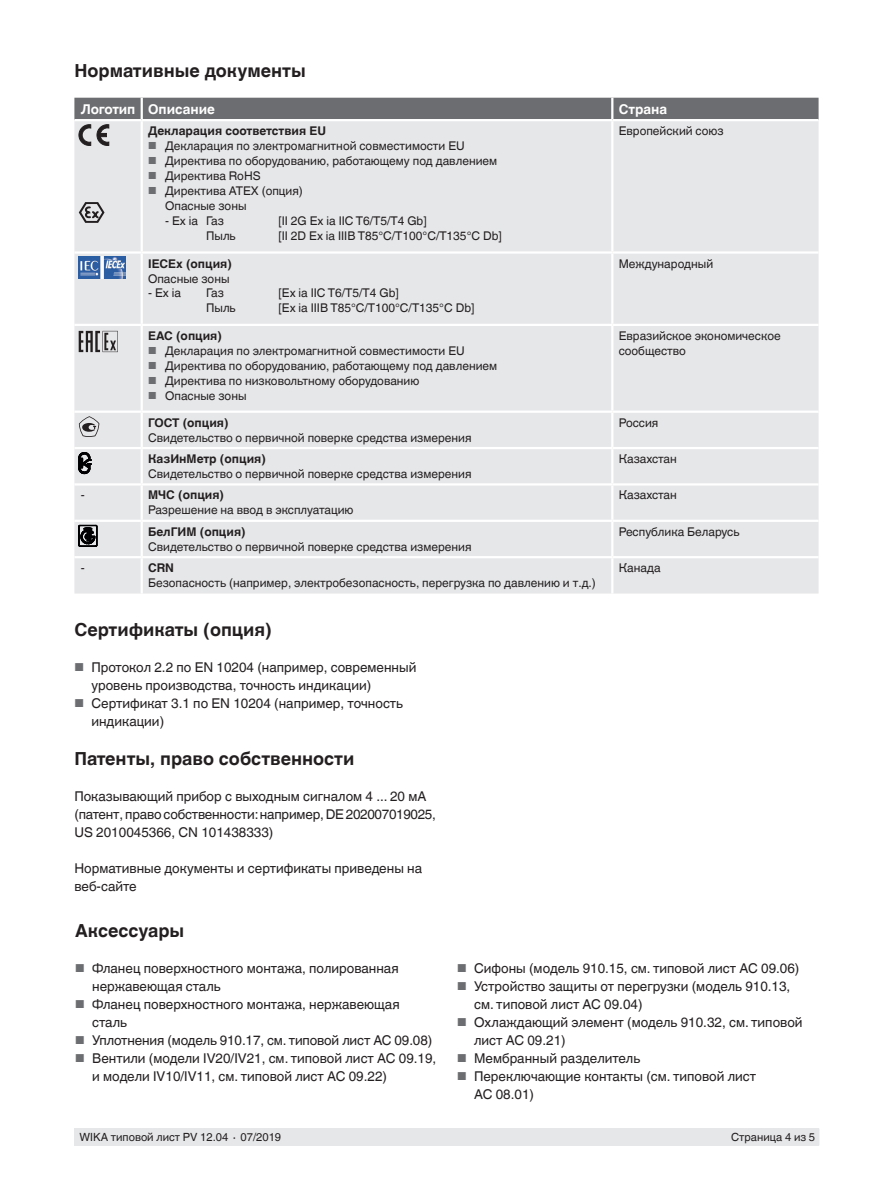
<style>
.page{position:relative;width:893px;height:1188px;background:#fff}
.page>*{position:absolute;margin:0;border:0;box-sizing:border-box;transform-origin:0 0}
.t1{font:700 18px "Helvetica World";color:#231f20}
.t2{font:13.5px/18px "Helvetica World";color:#231f20}
.t3{font:700 13.5px "Helvetica World";color:#fff}
.t4{font:12px/15px "Helvetica World";color:#231f20}
.t5{font:700 12px "Helvetica World";color:#231f20}
.t6{font:11.25px "Helvetica World";color:#231f20}
.s1{font-size:10.2px;color:#6c6d70}
.s2{font-size:11.55px;color:#6c6d70}
</style>
<div class="page">
<div style="left:75px;top:1128px;width:744px;height:17px;background:#e6e7e9"></div>
<div style="left:74px;top:145px;width:745px;height:449px;background:#e6e7e9"></div>
<hr style="left:142px;top:324px;width:470px;height:2px;background:#fff">
<hr style="left:142px;top:447px;width:470px;height:2px;background:#fff">
<hr style="left:141px;top:449px;width:2px;height:34px;background:#fff">
<hr style="left:611px;top:449px;width:2px;height:34px;background:#fff">
<hr style="left:141px;top:522px;width:2px;height:34px;background:#fff">
<hr style="left:611px;top:522px;width:2px;height:34px;background:#fff">
<hr style="left:142px;top:411px;width:470px;height:2px;background:#fff">
<hr style="left:612px;top:411px;width:207px;height:2px;background:#fff">
<hr style="left:74px;top:411px;width:68px;height:2px;background:#fff">
<hr style="left:74px;top:520px;width:68px;height:2px;background:#fff">
<hr style="left:142px;top:520px;width:470px;height:2px;background:#fff">
<hr style="left:612px;top:520px;width:207px;height:2px;background:#fff">
<hr style="left:74px;top:251px;width:68px;height:3px;background:#fff">
<hr style="left:74px;top:483px;width:68px;height:3px;background:#fff">
<hr style="left:142px;top:483px;width:470px;height:3px;background:#fff">
<hr style="left:141px;top:486px;width:2px;height:34px;background:#fff">
<hr style="left:612px;top:483px;width:207px;height:3px;background:#fff">
<hr style="left:611px;top:486px;width:2px;height:34px;background:#fff">
<hr style="left:142px;top:251px;width:470px;height:3px;background:#fff">
<hr style="left:612px;top:251px;width:207px;height:3px;background:#fff">
<hr style="left:142px;top:556px;width:470px;height:2px;background:#fff">
<hr style="left:74px;top:556px;width:68px;height:2px;background:#fff">
<hr style="left:612px;top:556px;width:207px;height:2px;background:#fff">
<hr style="left:74px;top:447px;width:68px;height:2px;background:#fff">
<hr style="left:612px;top:447px;width:207px;height:2px;background:#fff">
<hr style="left:611px;top:121px;width:2px;height:130px;background:#fff">
<hr style="left:611px;top:254px;width:2px;height:70px;background:#fff">
<hr style="left:612px;top:324px;width:207px;height:2px;background:#fff">
<hr style="left:141px;top:121px;width:2px;height:130px;background:#fff">
<hr style="left:141px;top:254px;width:2px;height:70px;background:#fff">
<hr style="left:74px;top:324px;width:68px;height:2px;background:#fff">
<hr style="left:611px;top:326px;width:2px;height:85px;background:#fff">
<hr style="left:611px;top:413px;width:2px;height:34px;background:#fff">
<hr style="left:611px;top:558px;width:2px;height:36px;background:#fff">
<hr style="left:141px;top:326px;width:2px;height:85px;background:#fff">
<hr style="left:141px;top:413px;width:2px;height:34px;background:#fff">
<hr style="left:141px;top:558px;width:2px;height:36px;background:#fff">
<svg style="left:74px;top:98px;width:745px;height:47px;background:#afb0b2"></svg>
<svg style="left:79px;top:202px;width:26px;height:21px"></svg>
<img style="left:79px;top:257px;width:47px;height:21px">
<svg style="left:79px;top:331px;width:39px;height:21px"></svg>
<svg style="left:79px;top:416px;width:20px;height:21px"></svg>
<svg style="left:79px;top:452px;width:12px;height:22px"></svg>
<svg style="left:79px;top:525px;width:18px;height:22px"></svg>
<h1 class="t1" style="left:74px;top:60px;width:233px">Нормативные документы</h1>
<p class="t3" style="left:81px;top:101px;width:136px">Логотип Описание</p>
<p class="t3" style="left:619px;top:101px;width:50px">Страна</p>
<p class="t5" style="left:148px;top:124px;width:179px">Декларация соответствия EU</p>
<p class="t4" style="left:148px;top:138px;width:318px"><span class="s1">■</span> Декларация по электромагнитной совместимости EU</p>
<p class="t4" style="left:148px;top:153px;width:351px"><span class="s1">■</span> Директива по оборудованию, работающему под давлением</p>
<p class="t4" style="left:148px;top:168px;width:114px"><span class="s1">■</span> Директива RoHS</p>
<p class="t4" style="left:165px;top:183px;width:139px;text-indent:-17px"><span class="s1">■</span> Директива ATEX (опция)<br>Опасные зоны</p>
<p class="t4" style="left:165px;top:213px;width:60px">- Ex ia Газ</p>
<p class="t4" style="left:279px;top:213px;width:150px">[II 2G Ex ia IIC T6/T5/T4 Gb]</p>
<p class="t4" style="left:206px;top:228px;width:31px">Пыль</p>
<p class="t4" style="left:279px;top:228px;width:225px">[II 2D Ex ia IIIB T85°C/T100°C/T135°C Db]</p>
<p class="t4" style="left:619px;top:123px;width:106px">Европейский союз</p>
<p class="t5" style="left:148px;top:256px;width:85px">IECEx (опция)</p>
<p class="t4" style="left:148px;top:271px;width:83px">Опасные зоны</p>
<p class="t4" style="left:148px;top:285px;width:34px">- Ex ia</p>
<p class="t4" style="left:206px;top:285px;width:19px">Газ</p>
<p class="t4" style="left:279px;top:285px;width:122px">[Ex ia IIC T6/T5/T4 Gb]</p>
<p class="t4" style="left:206px;top:300px;width:31px">Пыль</p>
<p class="t4" style="left:279px;top:300px;width:197px">[Ex ia IIIB T85°C/T100°C/T135°C Db]</p>
<p class="t4" style="left:619px;top:256px;width:96px">Международный</p>
<p class="t5" style="left:148px;top:329px;width:75px">EAC (опция)</p>
<p class="t4" style="left:148px;top:343px;width:318px"><span class="s1">■</span> Декларация по электромагнитной совместимости EU</p>
<p class="t4" style="left:148px;top:358px;width:351px"><span class="s1">■</span> Директива по оборудованию, работающему под давлением</p>
<p class="t4" style="left:148px;top:373px;width:273px"><span class="s1">■</span> Директива по низковольтному оборудованию</p>
<p class="t4" style="left:148px;top:388px;width:100px"><span class="s1">■</span> Опасные зоны</p>
<p class="t4" style="left:619px;top:328px;width:163px">Евразийское экономическое сообщество</p>
<p class="t5" style="left:148px;top:416px;width:82px">ГОСТ (опция)</p>
<p class="t4" style="left:148px;top:430px;width:325px">Свидетельство о первичной поверке средства измерения</p>
<p class="t4" style="left:619px;top:415px;width:41px">Россия</p>
<p class="t5" style="left:148px;top:452px;width:119px">КазИнМетр (опция)</p>
<p class="t4" style="left:148px;top:466px;width:325px">Свидетельство о первичной поверке средства измерения</p>
<p class="t4" style="left:619px;top:451px;width:60px">Казахстан</p>
<p class="t4" style="left:81px;top:488px;width:5px">-</p>
<p class="t5" style="left:148px;top:488px;width:77px">МЧС (опция)</p>
<p class="t4" style="left:148px;top:503px;width:207px">Разрешение на ввод в эксплуатацию</p>
<p class="t4" style="left:619px;top:488px;width:60px">Казахстан</p>
<p class="t5" style="left:148px;top:525px;width:99px">БелГИМ (опция)</p>
<p class="t4" style="left:148px;top:539px;width:325px">Свидетельство о первичной поверке средства измерения</p>
<p class="t4" style="left:619px;top:524px;width:122px">Республика Беларусь</p>
<p class="t4" style="left:81px;top:561px;width:5px">-</p>
<p class="t5" style="left:148px;top:561px;width:27px">CRN</p>
<p class="t4" style="left:148px;top:576px;width:449px">Безопасность (например, электробезопасность, перегрузка по давлению и т.д.)</p>
<p class="t4" style="left:619px;top:561px;width:43px">Канада</p>
<h1 class="t1" style="left:74px;top:619px;width:199px">Сертификаты (опция)</h1>
<p class="t2" style="left:91px;top:658px;width:326px;text-indent:-17px"><span class="s2">■</span> Протокол 2.2 по EN 10204 (например, современный уровень производства, точность индикации)</p>
<p class="t2" style="left:91px;top:694px;width:313px;text-indent:-17px"><span class="s2">■</span> Сертификат 3.1 по EN 10204 (например, точность индикации)</p>
<h1 class="t1" style="left:74px;top:748px;width:282px">Патенты, право собственности</h1>
<p class="t2" style="left:74px;top:787px;width:363px">Показывающий прибор с выходным сигналом 4 ... 20 мА (патент, право собственности: например, DE 202007019025,<br>US 2010045366, CN 101438333)</p>
<p class="t2" style="left:74px;top:859px;width:349px">Нормативные документы и сертификаты приведены на веб-сайте</p>
<h1 class="t1" style="left:75px;top:920px;width:110px">Аксессуары</h1>
<p class="t2" style="left:92px;top:959px;width:308px;text-indent:-17px"><span class="s2">■</span> Фланец поверхностного монтажа, полированная нержавеющая сталь</p>
<p class="t2" style="left:92px;top:995px;width:309px;text-indent:-17px"><span class="s2">■</span> Фланец поверхностного монтажа, нержавеющая сталь</p>
<p class="t2" style="left:75px;top:1031px;width:358px"><span class="s2">■</span> Уплотнения (модель 910.17, см. типовой лист AC 09.08)</p>
<p class="t2" style="left:92px;top:1049px;width:346px;text-indent:-17px"><span class="s2">■</span> Вентили (модели IV20/IV21, см. типовой лист AC 09.19, и модели IV10/IV11, см. типовой лист AC 09.22)</p>
<p class="t2" style="left:457px;top:959px;width:344px"><span class="s2">■</span> Сифоны (модель 910.15, см. типовой лист AC 09.06)</p>
<p class="t2" style="left:474px;top:977px;width:318px;text-indent:-17px"><span class="s2">■</span> Устройство защиты от перегрузки (модель 910.13, см. типовой лист AC 09.04)</p>
<p class="t2" style="left:474px;top:1013px;width:330px;text-indent:-17px"><span class="s2">■</span> Охлаждающий элемент (модель 910.32, см. типовой лист AC 09.21)</p>
<p class="t2" style="left:457px;top:1049px;width:185px"><span class="s2">■</span> Мембранный разделитель</p>
<p class="t2" style="left:474px;top:1067px;width:283px;text-indent:-17px"><span class="s2">■</span> Переключающие контакты (см. типовой лист<br>AC 08.01)</p>
<p class="t6" style="left:80px;top:1131px;width:203px">WIKA типовой лист PV 12.04 ∙ 07/2019</p>
<p class="t6" style="left:731px;top:1131px;width:86px">Страница 4 из 5</p>
</div>
